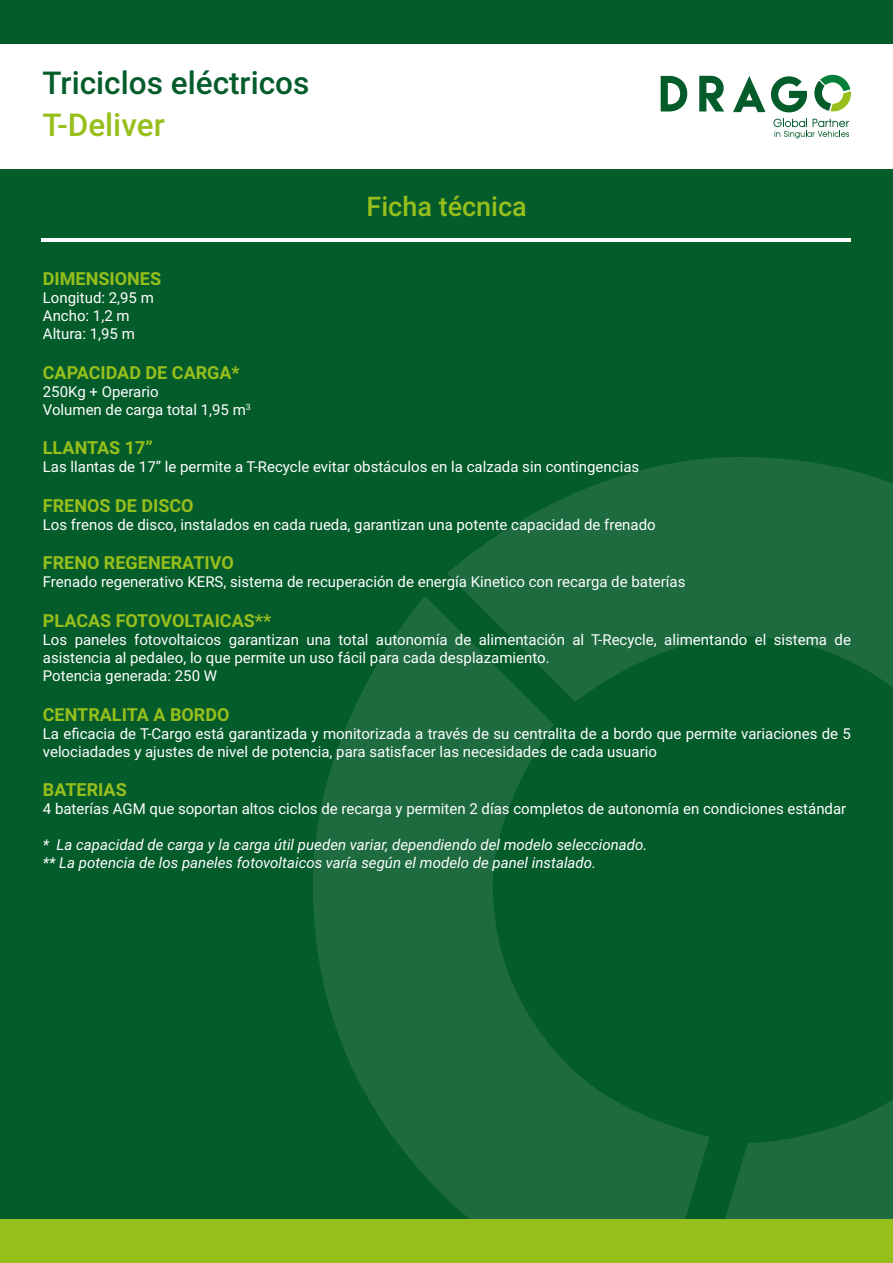
<style>
.page{position:relative;width:893px;height:1263px;background:#fff}
.page>*{position:absolute;margin:0;border:0;box-sizing:border-box;transform-origin:0 0}
.t1{font:500 31.5px "Roboto";color:#055c2b}
.t2{font:500 31.5px "Roboto";color:#97bf1c}
.t3{font:500 27px "Roboto";color:#97bf1c}
.t4{font:700 18px "Roboto";color:#97bf1c}
.t5{font:15px/18px "Roboto";color:#fff}
.t6{font:italic 15px/18px "Roboto";color:#fff}
</style>
<div class="page">
<div style="left:1px;top:169px;width:892px;height:1053px;background:#055c2b"></div>
<svg style="left:725px;top:1100px;width:168px;height:119px;fill:#1d6b3f"></svg>
<svg style="left:313px;top:597px;width:396px;height:622px;fill:#1d6b3f"></svg>
<svg style="left:447px;top:457px;width:446px;height:391px;fill:#1d6b3f"></svg>
<div style="left:0;top:0;width:893px;height:44px;background:#055c2b"></div>
<div style="left:0;top:1219px;width:893px;height:44px;background:#97bf1c"></div>
<svg style="left:661px;top:76px;width:27px;height:35px"></svg>
<svg style="left:699px;top:76px;width:25px;height:35px"></svg>
<svg style="left:733px;top:76px;width:32px;height:36px"></svg>
<svg style="left:771px;top:76px;width:36px;height:36px"></svg>
<svg style="left:814px;top:75px;width:37px;height:36px"></svg>
<svg style="left:773px;top:119px;width:76px;height:19px"></svg>
<hr style="left:42px;top:238px;width:809px;height:4px;background:#fff">
<h1 class="t1" style="left:43px;top:61px;width:268px">Triciclos eléctricos</h1>
<h1 class="t2" style="left:43px;top:103px;width:124px">T-Deliver</h1>
<h2 class="t3" style="left:366px;top:187px;width:162px">Ficha técnica</h2>
<p class="t4" style="left:43px;top:266px;width:120px">DIMENSIONES</p>
<p class="t5" style="left:43px;top:288px;width:113px">Longitud: 2,95 m<br>Ancho: 1,2 m<br>Altura: 1,95 m</p>
<p class="t4" style="left:43px;top:360px;width:198px">CAPACIDAD DE CARGA*</p>
<p class="t5" style="left:43px;top:382px;width:209px">250Kg + Operario<br>Volumen de carga total 1,95 m<sup>3</sup></p>
<p class="t4" style="left:43px;top:435px;width:111px">LLANTAS 17”</p>
<p class="t5" style="left:43px;top:457px;width:598px">Las llantas de 17” le permite a T-Recycle evitar obstáculos en la calzada sin contingencias</p>
<p class="t4" style="left:43px;top:493px;width:152px">FRENOS DE DISCO</p>
<p class="t5" style="left:43px;top:515px;width:614px">Los frenos de disco, instalados en cada rueda, garantizan una potente capacidad de frenado</p>
<p class="t4" style="left:43px;top:550px;width:192px">FRENO REGENERATIVO</p>
<p class="t5" style="left:43px;top:573px;width:644px">Frenado regenerativo KERS, sistema de recuperación de energía Kinetico con recarga de baterías</p>
<p class="t4" style="left:43px;top:608px;width:230px">PLACAS FOTOVOLTAICAS**</p>
<p class="t5" style="left:43px;top:630px;width:809px">Los paneles fotovoltaicos garantizan una total autonomía de alimentación al T-Recycle, alimentando el sistema de asistencia al pedaleo, lo que permite un uso fácil para cada desplazamiento.<br>Potencia generada: 250 W</p>
<p class="t4" style="left:43px;top:702px;width:188px">CENTRALITA A BORDO</p>
<p class="t5" style="left:43px;top:724px;width:810px">La eficacia de T-Cargo está garantizada y monitorizada a través de su centralita de a bordo que permite variaciones de 5 velociadades y ajustes de nivel de potencia, para satisfacer las necesidades de cada usuario</p>
<p class="t4" style="left:43px;top:777px;width:85px">BATERIAS</p>
<p class="t5" style="left:43px;top:799px;width:805px">4 baterías AGM que soportan altos ciclos de recarga y permiten 2 días completos de autonomía en condiciones estándar</p>
<p class="t6" style="left:43px;top:835px;width:606px">* La capacidad de carga y la carga útil pueden variar, dependiendo del modelo seleccionado. ** La potencia de los paneles fotovoltaicos varía según el modelo de panel instalado.</p>
</div>
